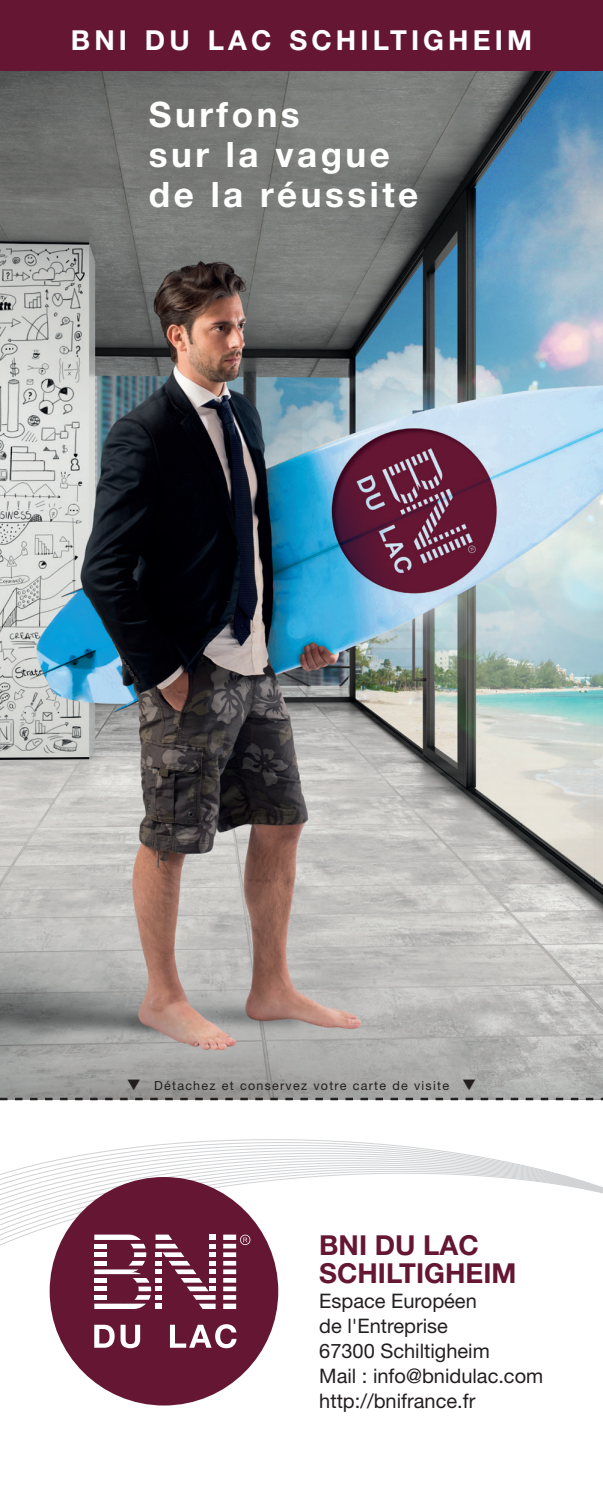
<style>
.page{position:relative;width:603px;height:1489px;background:#fff}
.page>*{position:absolute;margin:0;border:0;box-sizing:border-box;transform-origin:0 0}
.t1{font:700 35px "Helvetica Neue";letter-spacing:.1em;color:#fff}
.t2{font:700 27.5px/27.5px "Helvetica Neue";color:#641633}
.t3{font:700 27.5px "Helvetica Neue";letter-spacing:.15em;color:#fff}
.t4{font:20px "Helvetica Neue";color:#231f20}
.Normal_e{font:12.5px "Helvetica Neue";letter-spacing:.1em;color:#231f20}
</style>
<div class="page">
<svg style="left:1px;top:1139px;width:601px;height:66px"></svg>
<img style="left:0;top:71px;width:602px;height:1026px">
<svg style="left:0;top:1097px;width:602px;height:3px;background:#6e6d6c"></svg>
<div style="left:50px;top:1176px;width:228px;height:229px;background:#641633;border-radius:50%"></div>
<svg style="left:223px;top:1269px;width:13px;height:4px"></svg>
<svg style="left:223px;top:1295px;width:13px;height:4px"></svg>
<div style="left:223px;top:1243px;width:13px;height:5px;background:#fff"></div>
<svg style="left:223px;top:1252px;width:13px;height:4px"></svg>
<div style="left:223px;top:1277px;width:13px;height:5px;background:#fff"></div>
<div style="left:223px;top:1260px;width:13px;height:5px;background:#fff"></div>
<div style="left:223px;top:1286px;width:13px;height:5px;background:#fff"></div>
<div style="left:223px;top:1303px;width:13px;height:5px;background:#fff"></div>
<div style="left:223px;top:1234px;width:13px;height:5px;background:#fff"></div>
<svg style="left:240px;top:1234px;width:10px;height:10px"></svg>
<svg style="left:94px;top:1234px;width:121px;height:74px"></svg>
<svg style="left:94px;top:1324px;width:46px;height:24px"></svg>
<svg style="left:170px;top:1324px;width:66px;height:24px"></svg>
<div style="left:0;top:0;width:602px;height:71px;background:#641633"></div>
<p class="t3" style="left:71px;top:23px;width:462px">BNI DU LAC SCHILTIGHEIM</p>
<p class="t1" style="left:149px;top:92px;width:152px">Surfons</p>
<p class="t1" style="left:149px;top:132px;width:242px">sur la vague</p>
<p class="t1" style="left:149px;top:172px;width:271px">de la réussite</p>
<p class="Normal_e" style="left:127px;top:1078px;width:350px">▼ Détachez et conservez votre carte de visite ▼</p>
<p class="t2" style="left:319px;top:1230px;width:199px">BNI DU LAC<br>SCHILTIGHEIM</p>
<p class="t4" style="left:319px;top:1288px;width:159px">Espace Européen</p>
<p class="t4" style="left:319px;top:1313px;width:130px">de l'Entreprise</p>
<p class="t4" style="left:319px;top:1338px;width:172px">67300 Schiltigheim</p>
<p class="t4" style="left:319px;top:1363px;width:225px">Mail : info@bnidulac.com</p>
<p class="t4" style="left:319px;top:1388px;width:157px">http://bnifrance.fr</p>
</div>
